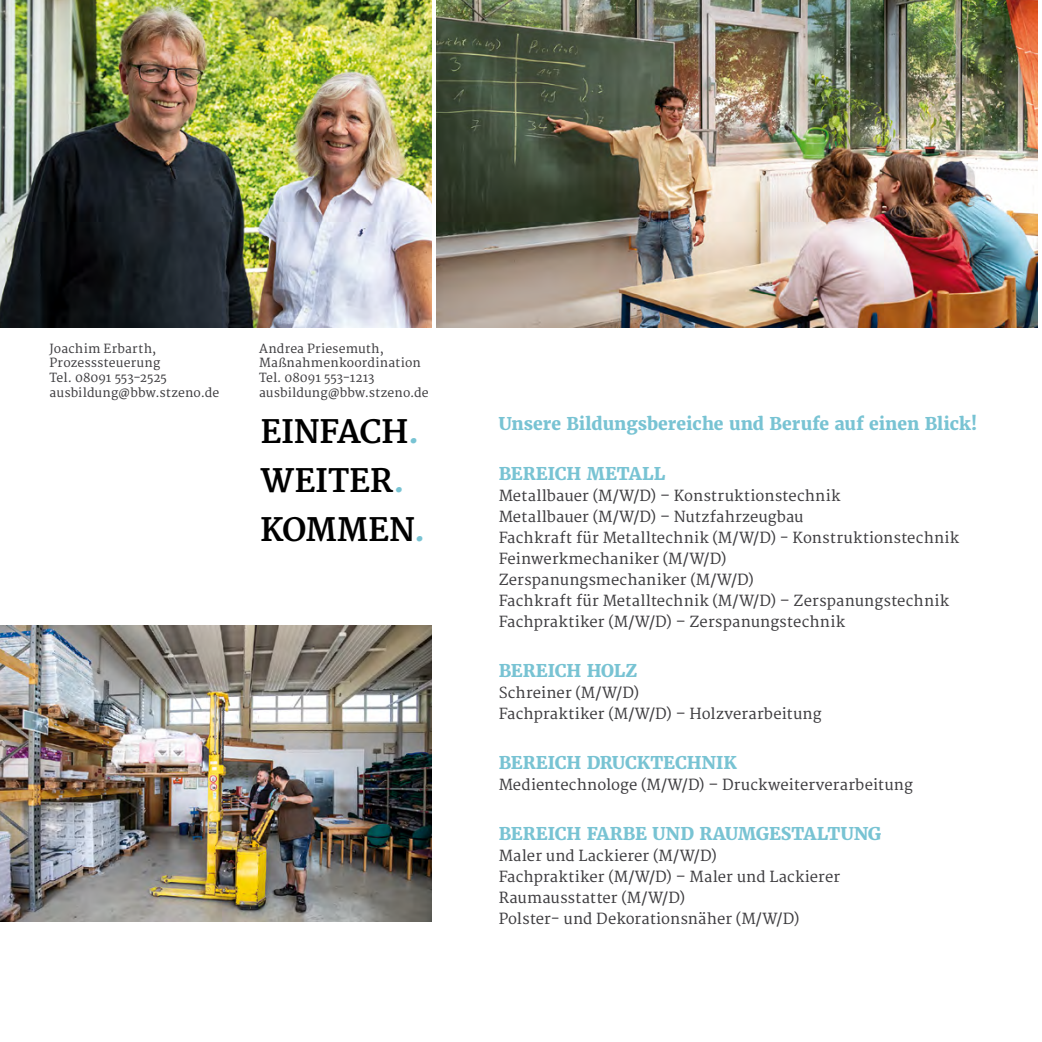
<style>
.page{position:relative;width:1042px;height:1042px;background:#fff}
.page>*{position:absolute;margin:0;border:0;box-sizing:border-box;transform-origin:0 0}
.t1{font:700 31.5px/49px "Merriweather";letter-spacing:-.005em;color:#000}
.t2{font:800 17.5px "Merriweather";letter-spacing:-.005em;color:#78c3d3}
.t3{font:14.88px/21px "Merriweather";letter-spacing:.01em;color:#3e3d40}
.t4{font:12.25px/14.7px "Merriweather";letter-spacing:.01em;color:#3e3d40}
.s1{color:#78c3d3}
</style>
<div class="page">
<hr style="left:1041px;top:332px;width:1px;height:710px;background:#78c3d3">
<img style="left:437px;top:0;width:600px;height:327px">
<img style="left:0;top:625px;width:432px;height:296px">
<img style="left:0;top:0;width:432px;height:327px">
<p class="t4" style="left:50px;top:341px;width:171px">Joachim Erbarth,<br>Prozesssteuerung<br>Tel. 08091 553-2525 ausbildung@bbw.stzeno.de</p>
<p class="t4" style="left:259px;top:341px;width:171px">Andrea Priesemuth,<br>Maßnahmenkoordination<br>Tel. 08091 553-1213 ausbildung@bbw.stzeno.de</p>
<h1 class="t1" style="left:260px;top:408px;width:167px">EINFACH<span class="s1">.<br></span>WEITER<span class="s1">.<br></span>KOMMEN<span class="s1">.</span></h1>
<p class="t2" style="left:499px;top:413px;width:480px">Unsere Bildungsbereiche und Berufe auf einen Blick!</p>
<p class="t2" style="left:499px;top:462px;width:168px">BEREICH METALL</p>
<p class="t3" style="left:499px;top:486px;width:462px">Metallbauer (M/W/D) – Konstruktionstechnik<br>Metallbauer (M/W/D) – Nutzfahrzeugbau<br>Fachkraft für Metalltechnik (M/W/D) - Konstruktionstechnik Feinwerkmechaniker (M/W/D)<br>Zerspanungsmechaniker (M/W/D)<br>Fachkraft für Metalltechnik (M/W/D) – Zerspanungstechnik Fachpraktiker (M/W/D) – Zerspanungstechnik</p>
<p class="t2" style="left:499px;top:660px;width:140px">BEREICH HOLZ</p>
<p class="t3" style="left:499px;top:683px;width:324px">Schreiner (M/W/D)<br>Fachpraktiker (M/W/D) – Holzverarbeitung</p>
<p class="t2" style="left:499px;top:751px;width:240px">BEREICH DRUCKTECHNIK</p>
<p class="t3" style="left:499px;top:775px;width:416px">Medientechnologe (M/W/D) – Druckweiterverarbeitung</p>
<p class="t2" style="left:499px;top:822px;width:384px">BEREICH FARBE UND RAUMGESTALTUNG</p>
<p class="t3" style="left:499px;top:846px;width:343px">Maler und Lackierer (M/W/D)<br>Fachpraktiker (M/W/D) – Maler und Lackierer Raumausstatter (M/W/D)<br>Polster- und Dekorationsnäher (M/W/D)</p>
</div>
